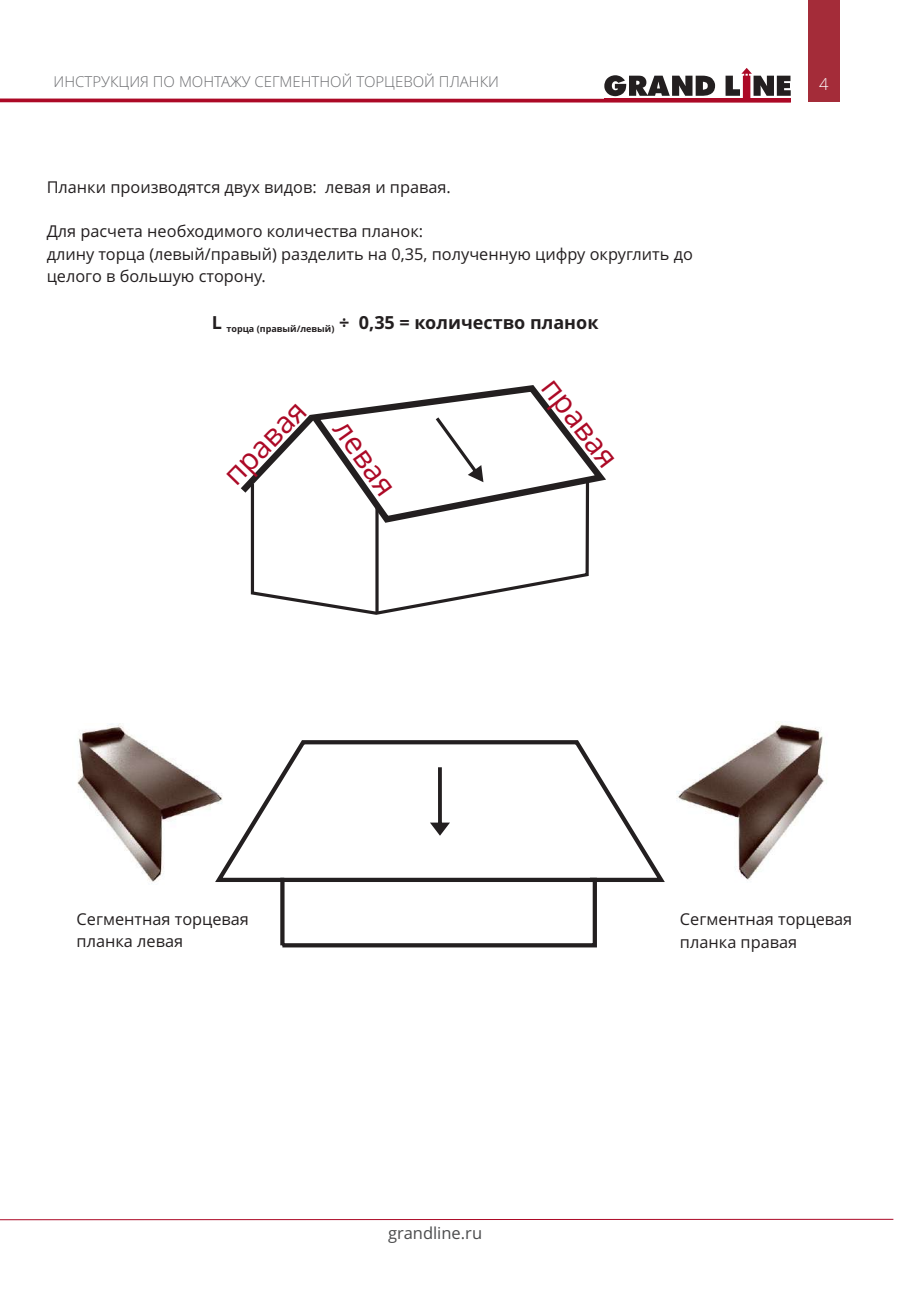
<style>
.page{position:relative;width:914px;height:1305px;background:#fff}
.page>*{position:absolute;margin:0;border:0;box-sizing:border-box;transform-origin:0 0}
.t1{font:30px "Open Sans";color:#ac0926}
.t2{font:700 18px "Open Sans";color:#231f20}
.t3{font:16.5px "Open Sans";color:#4b4c4d}
.t4{font:300 16.5px "Open Sans";color:#fff}
.t5{font:16.35px/22.2px "Open Sans";color:#231f20}
.t6{font:300 15px "Open Sans";color:#6c6d70}
</style>
<div class="page">
<div style="left:808px;top:0;width:31px;height:102px;background:#a42c39"></div>
<hr style="left:0;top:1219px;width:893px;height:1px;background:#ac0926">
<svg style="left:0;top:99px;width:790px;height:4px;background:#b9324a"></svg>
<hr style="left:604px;top:99px;width:186px;height:3px;background:#ac0926">
<svg style="left:725px;top:68px;width:65px;height:31px"></svg>
<svg style="left:604px;top:75px;width:111px;height:21px"></svg>
<svg style="left:240px;top:385px;width:366px;height:230px"></svg>
<img style="left:677px;top:723px;width:148px;height:157px">
<img style="left:77px;top:723px;width:134px;height:159px">
<svg style="left:211px;top:740px;width:454px;height:142px"></svg>
<svg style="left:278px;top:876px;width:321px;height:72px"></svg>
<p class="t6" style="left:54px;top:75px;width:447px">ИНСТРУКЦИЯ ПО МОНТАЖУ СЕГМЕНТНОЙ ТОРЦЕВОЙ ПЛАНКИ</p>
<p class="t5" style="left:47px;top:178px;width:406px">Планки производятся двух видов: левая и правая.</p>
<p class="t5" style="left:47px;top:222px;width:647px">Для расчета необходимого количества планок:<br>длину торца (левый/правый) разделить на 0,35, полученную цифру округлить до целого в большую сторону.</p>
<p class="t2" style="left:212px;top:315px;width:388px">L <sub>торца</sub> <sub>(правый/левый)</sub> ÷ 0,35 = количество планок</p>
<h1 class="t1" style="left:220px;top:471px;width:106px;rotate:-46deg">правая</h1>
<h1 class="t1" style="left:351px;top:416px;width:86px;rotate:55deg">левая</h1>
<h1 class="t1" style="left:557px;top:374px;width:106px;rotate:52deg">правая</h1>
<p class="t4" style="left:819px;top:78px;width:11px">4</p>
<p class="t5" style="left:77px;top:909px;width:174px">Сегментная торцевая планка левая</p>
<p class="t5" style="left:680px;top:910px;width:174px">Сегментная торцевая планка правая</p>
<p class="t3" style="left:388px;top:1226px;width:95px">grandline.ru</p>
</div>
